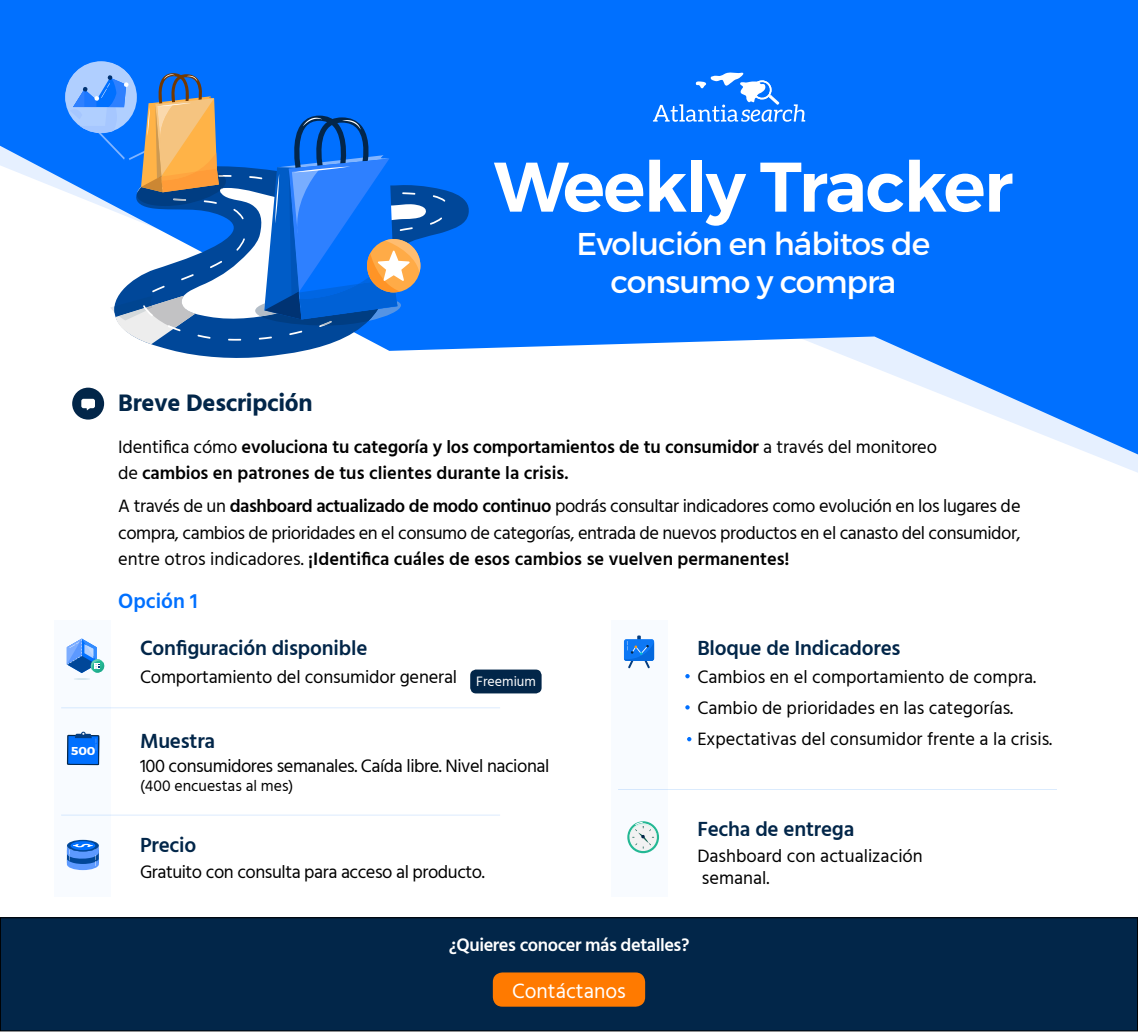
<style>
.page{position:relative;width:1138px;height:1032px;background:#fff}
.page>*{position:absolute;margin:0;border:0;box-sizing:border-box;transform-origin:0 0}
.t1{font:600 70px "Montserrat";letter-spacing:-.02em;color:#fff}
.t2{font:31.5px/37.8px "Montserrat";letter-spacing:-.03em;color:#fff;text-align:center}
.t3{font:700 24.5px "Hind";letter-spacing:-.01em;color:#022649}
.t4{font:600 21px "Hind";letter-spacing:-.01em;color:#022649}
.t5{font:21px "Hind";color:#fff}
.t6{font:600 21px "Hind";color:#0070ff}
.t7{font:18.38px/26.2px "Hind";letter-spacing:-.01em;color:#000}
.t8{font:600 18.38px/26.2px "Hind";letter-spacing:-.01em;color:#000}
.t9{font:600 18.38px "Hind";letter-spacing:-.025em;color:#fff}
.t10{font:15.75px "Hind";color:#000}
.t11{font:14px "Hind";color:#fff}
.t12{font:700 11.46px "Montserrat";color:#fff;scale:1.07 1}
.s1{font-weight:400}
.s2{font-weight:600}
</style>
<div class="page">
<svg style="left:0;top:0;width:1138px;height:454px;fill:#0070ff"></svg>
<div style="left:54px;top:621px;width:56px;height:276px;background:#f2f7ff"></div>
<div style="left:611px;top:620px;width:56px;height:276px;background:#f2f7ff"></div>
<div style="left:72px;top:388px;width:32px;height:31px;background:#022649;border-radius:50%"></div>
<div style="left:0;top:917px;width:1137px;height:114px;background:#022649"></div>
<div style="left:0;top:917px;width:1138px;height:114px;border:1px solid #000"></div>
<div style="left:493px;top:972px;width:152px;height:34px;background:#ff7a00;border-radius:10px"></div>
<hr style="left:61px;top:814px;width:439px;height:1px;background:#0d78f5">
<hr style="left:618px;top:789px;width:439px;height:1px;background:#0d78f5">
<hr style="left:61px;top:707px;width:439px;height:1px;background:#0d78f5">
<svg style="left:67px;top:840px;width:32px;height:11px"></svg>
<svg style="left:71px;top:841px;width:24px;height:9px"></svg>
<svg style="left:67px;top:844px;width:32px;height:26px"></svg>
<svg style="left:67px;top:731px;width:33px;height:34px"></svg>
<svg style="left:66px;top:638px;width:38px;height:42px"></svg>
<svg style="left:685px;top:674px;width:4px;height:4px"></svg>
<svg style="left:685px;top:705px;width:4px;height:4px"></svg>
<svg style="left:687px;top:737px;width:4px;height:4px"></svg>
<svg style="left:637px;top:635px;width:4px;height:12px"></svg>
<div style="left:624px;top:639px;width:30px;height:22px;background:#0d78f5;border-radius:2px"></div>
<svg style="left:624px;top:641px;width:30px;height:27px"></svg>
<svg style="left:627px;top:821px;width:32px;height:32px"></svg>
<svg style="left:629px;top:823px;width:28px;height:28px"></svg>
<svg style="left:629px;top:821px;width:28px;height:27px"></svg>
<div style="left:81px;top:399px;width:14px;height:9px;background:#fff;border-radius:2px"></div>
<div style="left:470px;top:669px;width:71px;height:24px;background:#022649;border-radius:6px"></div>
<svg style="left:653px;top:71px;width:152px;height:51px;background:#308aff"></svg>
<svg style="left:104px;top:156px;width:368px;height:204px;fill:#0070ff"></svg>
<svg style="left:427px;top:175px;width:18px;height:166px;background:#0367e4"></svg>
<svg style="left:65px;top:61px;width:362px;height:283px"></svg>
<h1 class="t1" style="left:494px;top:143px;width:521px">Weekly Tracker</h1>
<h2 class="t2" style="left:576px;top:225px;width:355px">Evolución en hábitos de consumo y compra</h2>
<p class="t12" style="left:71px;top:743px;width:24px">500</p>
<h3 class="t3" style="left:118px;top:388px;width:196px">Breve Descripción</h3>
<p class="t8" style="left:118px;top:433px;width:820px"><span class="s1">Identifica cómo</span> evoluciona tu categoría y los comportamientos de tu consumidor <span class="s1">a través del monitoreo de</span> cambios en patrones de tus clientes durante la crisis.</p>
<p class="t7" style="left:118px;top:494px;width:904px;text-align:justify">A través de un <span class="s2">dashboard actualizado de modo continuo</span> podrás consultar indicadores como evolución en los lugares de compra, cambios de prioridades en el consumo de categorías, entrada de nuevos productos en el canasto del consumidor, entre otros indicadores. <span class="s2">¡Identifica cuáles de esos cambios se vuelven permanentes!</span></p>
<p class="t6" style="left:118px;top:588px;width:81px">Opción 1</p>
<p class="t4" style="left:140px;top:635px;width:229px">Configuración disponible</p>
<p class="t4" style="left:697px;top:635px;width:205px">Bloque de Indicadores</p>
<p class="t7" style="left:140px;top:665px;width:318px">Comportamiento del consumidor general</p>
<p class="t7" style="left:697px;top:663px;width:356px;line-height:30.6px">Cambios en el comportamiento de compra.<br>Cambio de prioridades en las categorías.<br>Expectativas del consumidor frente a la crisis.</p>
<p class="t7" style="left:140px;top:754px;width:411px">100 consumidores semanales. Caída libre. Nivel nacional</p>
<p class="t10" style="left:140px;top:775px;width:155px">(400 encuestas al mes)</p>
<p class="t11" style="left:476px;top:672px;width:61px">Freemium</p>
<p class="t4" style="left:140px;top:729px;width:77px">Muestra</p>
<p class="t4" style="left:140px;top:832px;width:58px">Precio</p>
<p class="t7" style="left:140px;top:860px;width:346px">Gratuito con consulta para acceso al producto.</p>
<p class="t4" style="left:697px;top:816px;width:158px">Fecha de entrega</p>
<p class="t7" style="left:697px;top:846px;width:227px;line-height:22.1px">Dashboard con actualización semanal.</p>
<p class="t9" style="left:448px;top:933px;width:242px">¿Quieres conocer más detalles?</p>
<p class="t5" style="left:512px;top:977px;width:115px">Contáctanos</p>
</div>
